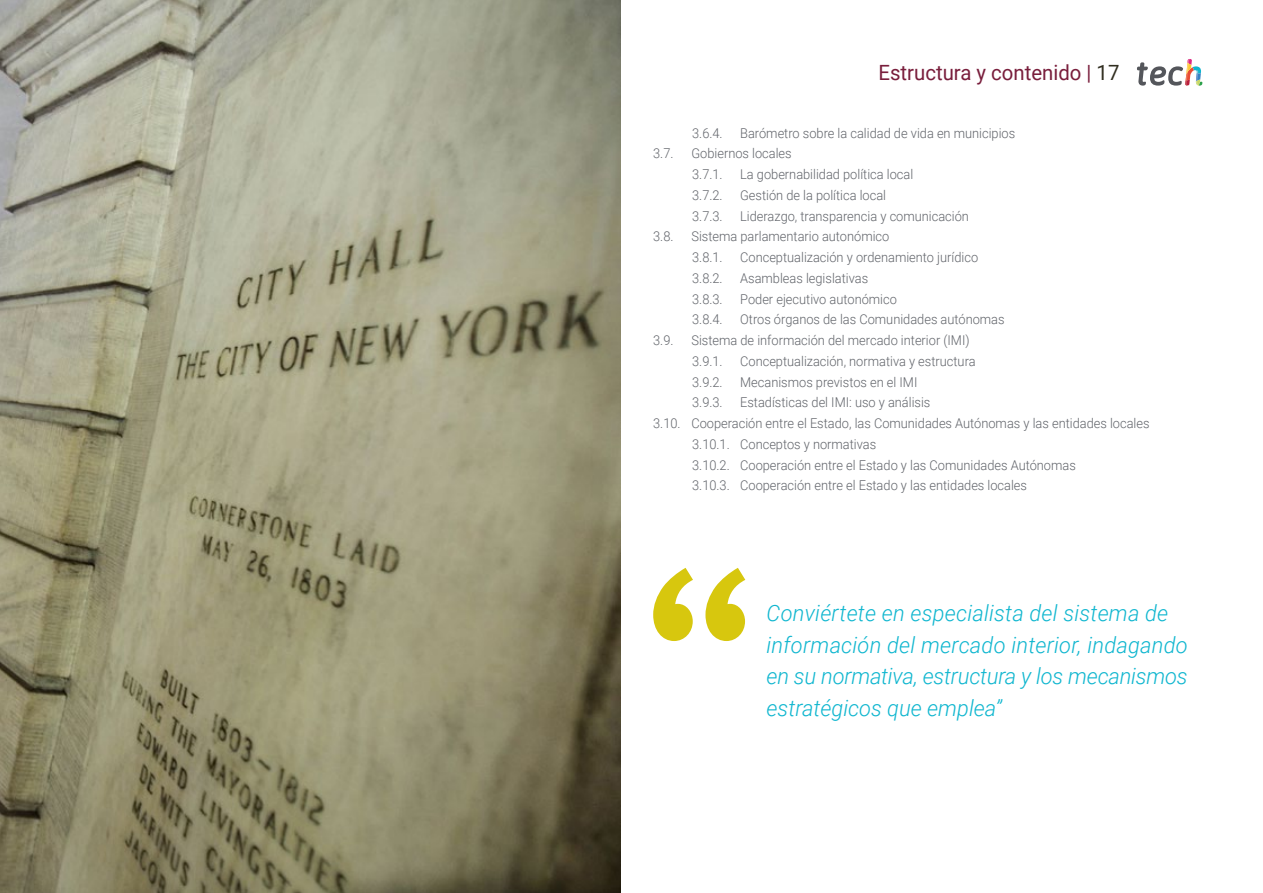
<style>
.page{position:relative;width:1263px;height:893px;background:#fff}
.page>*{position:absolute;margin:0;border:0;box-sizing:border-box;transform-origin:0 0}
.t1{font:italic 300 22.5px/31.5px "Roboto";letter-spacing:.01em;color:#0fb6cf}
.t2{font:21px "Roboto";color:#791e3c}
.t3{font:300 13.5px/20.7px "Roboto";color:#61646a;scale:.95 1}
.s1{color:#312e20}
</style>
<div class="page">
<svg style="left:1137px;top:59px;width:65px;height:27px"></svg>
<svg style="left:653px;top:568px;width:92px;height:73px"></svg>
<img style="left:0;top:0;width:621px;height:893px">
<h2 class="t2" style="left:878px;top:57px;width:242px">Estructura y contenido | <span class="s1">17</span></h2>
<p class="t3" style="left:692px;top:122px;width:34px">3.6.4.</p>
<p class="t3" style="left:740px;top:122px;width:291px">Barómetro sobre la calidad de vida en municipios</p>
<p class="t3" style="left:653px;top:143px;width:23px">3.7.</p>
<p class="t3" style="left:691px;top:143px;width:107px">Gobiernos locales<br>3.7.1.</p>
<p class="t3" style="left:740px;top:164px;width:184px">La gobernabilidad política local</p>
<p class="t3" style="left:692px;top:184px;width:34px">3.7.2.</p>
<p class="t3" style="left:740px;top:184px;width:155px">Gestión de la política local</p>
<p class="t3" style="left:692px;top:205px;width:34px">3.7.3.</p>
<p class="t3" style="left:740px;top:205px;width:242px">Liderazgo, transparencia y comunicación</p>
<p class="t3" style="left:653px;top:226px;width:23px">3.8.</p>
<p class="t3" style="left:691px;top:226px;width:210px">Sistema parlamentario autonómico<br>3.8.1.</p>
<p class="t3" style="left:740px;top:247px;width:252px">Conceptualización y ordenamiento jurídico</p>
<p class="t3" style="left:692px;top:267px;width:34px">3.8.2.</p>
<p class="t3" style="left:740px;top:267px;width:136px">Asambleas legislativas</p>
<p class="t3" style="left:692px;top:288px;width:34px">3.8.3.</p>
<p class="t3" style="left:740px;top:288px;width:166px">Poder ejecutivo autonómico</p>
<p class="t3" style="left:692px;top:309px;width:34px">3.8.4.</p>
<p class="t3" style="left:740px;top:309px;width:280px">Otros órganos de las Comunidades autónomas</p>
<p class="t3" style="left:653px;top:330px;width:23px">3.9.</p>
<p class="t3" style="left:691px;top:330px;width:294px">Sistema de información del mercado interior (IMI)<br>3.9.1.</p>
<p class="t3" style="left:740px;top:350px;width:249px">Conceptualización, normativa y estructura</p>
<p class="t3" style="left:692px;top:371px;width:34px">3.9.2.</p>
<p class="t3" style="left:740px;top:371px;width:188px">Mecanismos previstos en el IMI</p>
<p class="t3" style="left:692px;top:392px;width:34px">3.9.3.</p>
<p class="t3" style="left:740px;top:392px;width:202px">Estadísticas del IMI: uso y análisis</p>
<p class="t3" style="left:653px;top:413px;width:524px">3.10. Cooperación entre el Estado, las Comunidades Autónomas y las entidades locales</p>
<p class="t3" style="left:692px;top:433px;width:195px">3.10.1. Conceptos y normativas</p>
<p class="t3" style="left:692px;top:454px;width:405px">3.10.2. Cooperación entre el Estado y las Comunidades Autónomas</p>
<p class="t3" style="left:692px;top:475px;width:354px">3.10.3. Cooperación entre el Estado y las entidades locales</p>
<h1 class="t1" style="left:766px;top:597px;width:423px">Conviértete en especialista del sistema de información del mercado interior, indagando en su normativa, estructura y los mecanismos estratégicos que emplea”</h1>
</div>
